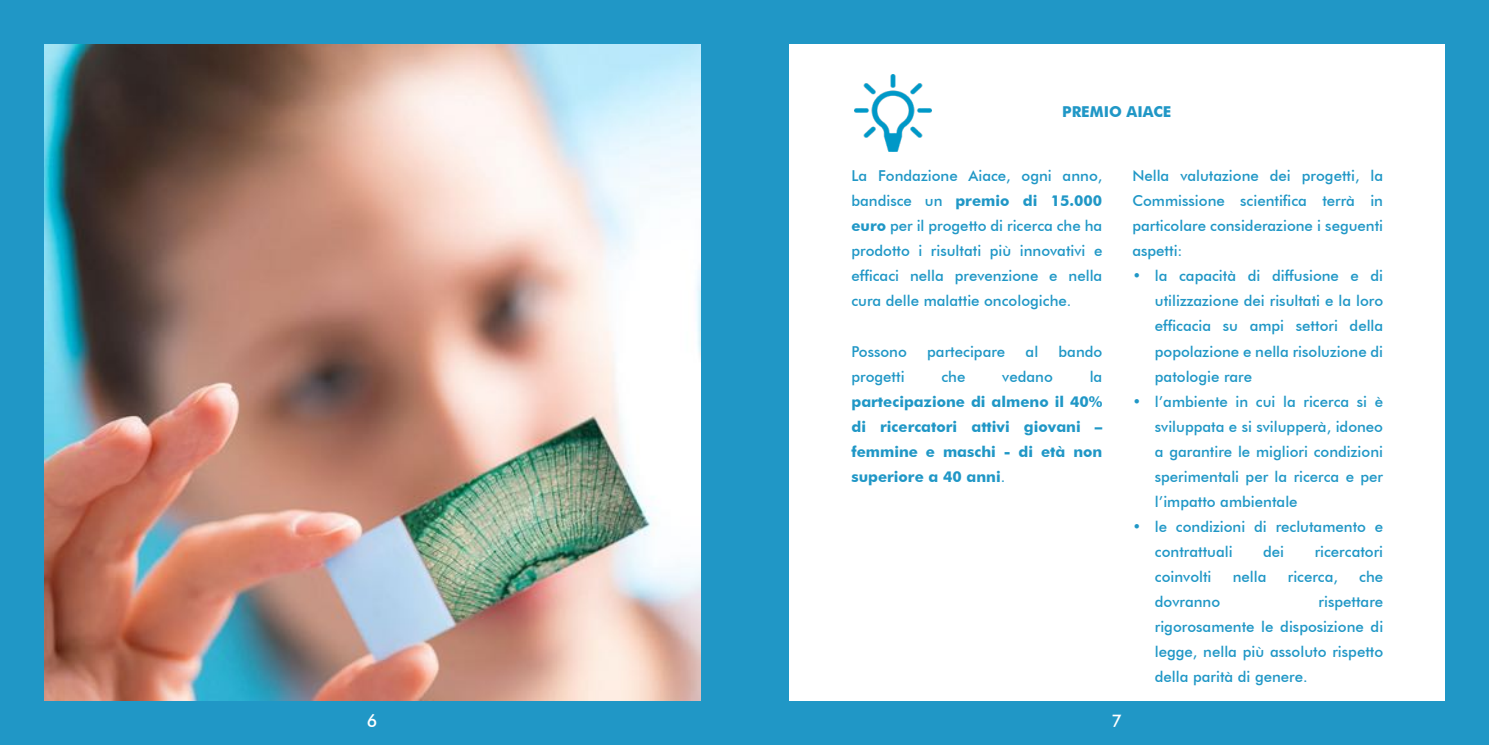
<style>
.page{position:relative;width:1489px;height:745px;background:#fff}
.page>*{position:absolute;margin:0;border:0;box-sizing:border-box;transform-origin:0 0}
.t1{font:500 17.5px "Futura BT";color:#fff}
.t2{font:500 15px/25px "Futura BT";color:#2097c6;text-align:justify}
.t3{font:700 15px/25px "Futura BT";color:#2097c6;text-align:justify}
.s1{font-weight:700}
.s2{font-weight:500}
</style>
<div class="page">
<div style="left:0;top:0;width:744px;height:744px;background:#2097c6"></div>
<div style="left:744px;top:0;width:744px;height:744px;background:#2097c6"></div>
<div style="left:789px;top:44px;width:655px;height:656px;background:#fff"></div>
<img style="left:854px;top:74px;width:77px;height:77px">
<img style="left:44px;top:44px;width:656px;height:656px">
<p class="t3" style="left:1062px;top:99px;width:111px">PREMIO AIACE</p>
<p class="t2" style="left:851px;top:163px;width:252px">La Fondazione Aiace, ogni anno, bandisce un <span class="s1">premio di 15.000 euro</span> per il progetto di ricerca che ha prodotto i risultati più innovativi e efficaci nella prevenzione e nella cura delle malattie oncologiche.</p>
<p class="t2" style="left:851px;top:338px;width:57px">Possono</p>
<p class="t2" style="left:927px;top:338px;width:80px">partecipare</p>
<p class="t2" style="left:1025px;top:338px;width:14px">al</p>
<p class="t2" style="left:1058px;top:338px;width:45px">bando</p>
<p class="t2" style="left:851px;top:363px;width:55px">progetti</p>
<p class="t2" style="left:941px;top:363px;width:25px">che</p>
<p class="t2" style="left:1002px;top:363px;width:52px">vedano</p>
<p class="t2" style="left:1089px;top:363px;width:14px">la</p>
<p class="t3" style="left:851px;top:388px;width:252px">partecipazione di almeno il 40% di ricercatori attivi giovani – femmine e maschi - di età non superiore a 40 anni<span class="s2">.</span></p>
<p class="t2" style="left:1132px;top:163px;width:252px">Nella valutazione dei progetti, la Commissione scientifica terrà in particolare considerazione i seguenti aspetti:</p>
<p class="t2" style="left:1154px;top:263px;width:230px;text-indent:-22px">• la capacità di diffusione e di utilizzazione dei risultati e la loro efficacia su ampi settori della popolazione e nella risoluzione di patologie rare</p>
<p class="t2" style="left:1154px;top:388px;width:230px;text-indent:-22px">• l’ambiente in cui la ricerca si è sviluppata e si svilupperà, idoneo a garantire le migliori condizioni sperimentali per la ricerca e per l’impatto ambientale</p>
<p class="t2" style="left:1154px;top:513px;width:230px;text-indent:-22px">• le condizioni di reclutamento e contrattuali</p>
<p class="t2" style="left:1262px;top:538px;width:23px">dei</p>
<p class="t2" style="left:1314px;top:538px;width:70px">ricercatori</p>
<p class="t2" style="left:1154px;top:563px;width:58px">coinvolti</p>
<p class="t2" style="left:1232px;top:563px;width:35px">nella</p>
<p class="t2" style="left:1287px;top:563px;width:52px">ricerca,</p>
<p class="t2" style="left:1359px;top:563px;width:25px">che</p>
<p class="t2" style="left:1154px;top:588px;width:67px">dovranno</p>
<p class="t2" style="left:1154px;top:588px;width:230px;text-indent:164px">rispettare rigorosamente le disposizione di legge, nella più assoluto rispetto della parità di genere.</p>
<p class="t1" style="left:367px;top:710px;width:12px">6</p>
<p class="t1" style="left:1111px;top:710px;width:12px">7</p>
</div>
